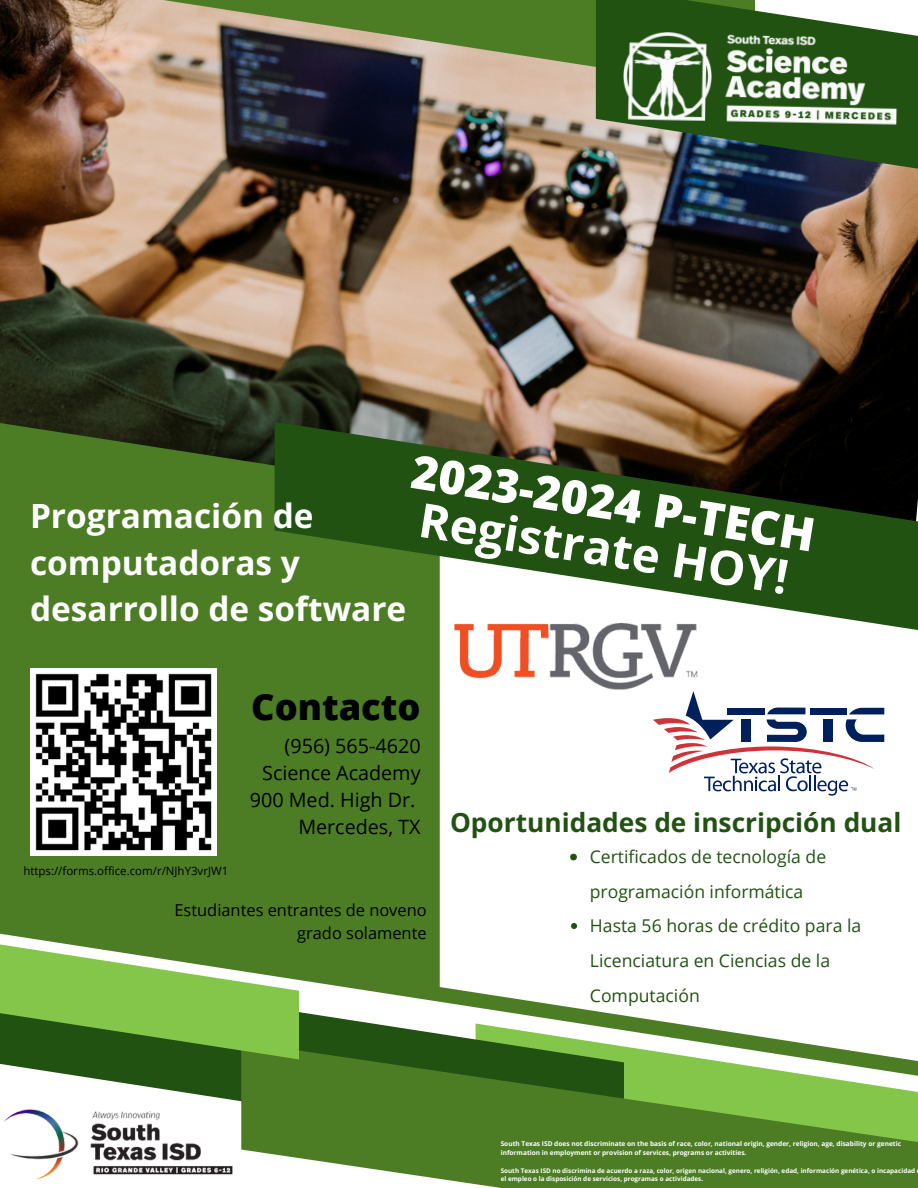
<style>
.page{position:relative;width:918px;height:1188px;background:#fff}
.page>*{position:absolute;margin:0;border:0;box-sizing:border-box;transform-origin:0 0}
.t1{font:700 47.4px "Open Sans";color:#fff}
.t2{font:800 46.5px "Open Sans";color:#fff}
.t3{font:800 36.3px "Open Sans";color:#000}
.t4{font:700 33.45px/46.2px "Open Sans";color:#fff}
.t5{font:700 26.25px "Open Sans";color:#215212}
.t6{font:19.8px/27px "Open Sans";color:#000;text-align:right}
.t7{font:17.55px/35.1px "Open Sans";color:#215212}
.t8{font:16.35px/22.5px "Open Sans";color:#000;text-align:right}
.t9{font:11.55px "Open Sans";color:#000}
.t10{font:700 6.6px/9px "Open Sans";color:#fff}
.t11{font:700 6.3px/8.4px "Open Sans";color:#fff}
.s1{font-weight:400;font-size:19.8px;color:#000}
</style>
<div class="page">
<img style="left:0;top:0;width:918px;height:422px">
<div style="left:0;top:422px;width:440px;height:543px;background:#4c7d25"></div>
<svg style="left:0;top:965px;width:440px;height:136px"></svg>
<svg style="left:275px;top:422px;width:643px;height:217px;background:#456233"></svg>
<svg style="left:123px;top:0;width:473px;height:92px;background:#7b805e"></svg>
<img style="left:596px;top:0;width:322px;height:217px">
<svg style="left:241px;top:1042px;width:677px;height:146px;background:#649340"></svg>
<svg style="left:0;top:922px;width:298px;height:138px;background:#6ea445"></svg>
<svg style="left:653px;top:695px;width:231px;height:101px"></svg>
<img style="left:4px;top:1101px;width:237px;height:79px">
<img style="left:612px;top:21px;width:297px;height:115px">
<img style="left:449px;top:614px;width:257px;height:81px">
<img style="left:30px;top:669px;width:187px;height:187px">
<svg style="left:571px;top:923px;width:6px;height:6px"></svg>
<svg style="left:570px;top:854px;width:7px;height:6px"></svg>
<h2 class="t2" style="left:417px;top:439px;width:409px;rotate:9deg">2023-2024 P-TECH</h2>
<h3 class="t4" style="left:30px;top:492px;width:378px">Programación de computadoras y desarrollo de software</h3>
<h1 class="t1" style="left:425px;top:486px;width:375px;rotate:9deg">Registrate HOY!</h1>
<h3 class="t3" style="left:251px;top:681px;width:171px">Contacto</h3>
<h3 class="t6" style="left:250px;top:732px;width:172px">(956) 565-4620<br>Science Academy<br>900 Med. High Dr.</h3>
<h3 class="t5" style="left:298px;top:804px;width:605px"><span class="s1">Mercedes, TX</span> Oportunidades de inscripción dual</h3>
<h3 class="t7" style="left:590px;top:838px;width:238px">Certificados de tecnología de programación informática</h3>
<h3 class="t9" style="left:23px;top:863px;width:206px">https://forms.office.com/r/NJhY3vrJW1</h3>
<h3 class="t8" style="left:175px;top:899px;width:254px">Estudiantes entrantes de noveno grado solamente</h3>
<h3 class="t7" style="left:590px;top:908px;width:273px">Hasta 56 horas de crédito para la<br>Licenciatura en Ciencias de la<br>Computación</h3>
<p class="t10" style="left:501px;top:1139px;width:402px">South Texas ISD does not discriminate on the basis of race, color, national origin, gender, religion, age, disability or genetic information in employment or provision of services, programs or activities.</p>
<p class="t11" style="left:501px;top:1166px;width:416px">South Texas ISD no discrimina de acuerdo a raza, color, origen nacional, genero, religión, edad, información genética, o incapacidad el empleo o la disposición de servicios, programas o actividades.</p>
</div>
